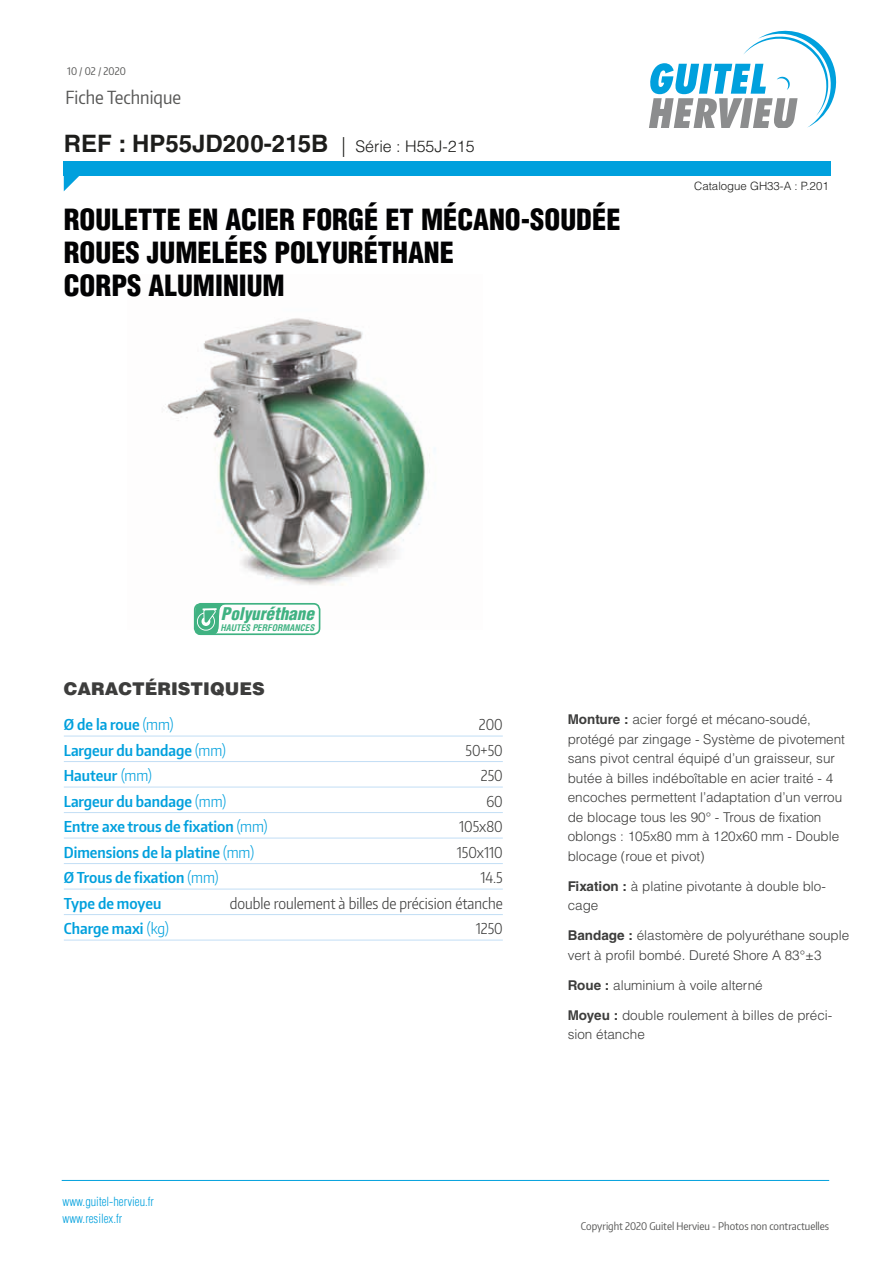
<style>
.page{position:relative;width:893px;height:1263px;background:#fff}
.page>*{position:absolute;margin:0;border:0;box-sizing:border-box;transform-origin:0 0}
.t1{font:900 condensed 28.5px/33px "Helvetica LT Std";color:#020203}
.t2{font:700 24px "Helvetica LT Std";color:#1d1d1b}
.t3{font:18px "Encode Sans Condensed";color:#575756}
.t4{font:900 17.55px "Helvetica LT Std";color:#3d3d3c}
.t5{font:italic 900 condensed 17.1px "Helvetica LT Std";color:#40b282}
.t6{font:600 15px "Encode Sans Condensed";color:#00a0dd}
.t7{font:300 15px "Encode Sans Condensed";color:#3d3d3c}
.t8{font:300 13.5px/19.5px "Helvetica LT Std";color:#3d3d3c}
.t9{font:300 condensed 12.3px/16.6px "Helvetica LT Std";color:#00a0dd}
.t10{font:300 11.4px "Helvetica LT Std";color:#1d1d1b}
.t11{font:10.5px "Encode Sans Condensed";color:#575756}
.t12{font:italic 700 condensed 8.85px "Helvetica LT Std";color:#40b282}
.s1{font-weight:300;font-stretch:condensed;font-size:19.95px}
.s2{font-weight:300;font-size:16.05px}
.s3{font-weight:300}
.s4{font-weight:700}
</style>
<div class="page">
<svg style="left:649px;top:31px;width:187px;height:97px"></svg>
<div style="left:64px;top:161px;width:767px;height:15px;background:#00a0dd"></div>
<svg style="left:64px;top:176px;width:15px;height:15px"></svg>
<hr style="left:62px;top:1180px;width:767px;height:1px;background:#00a0dd">
<img style="left:165px;top:318px;width:270px;height:311px">
<hr style="left:64px;top:736px;width:439px;height:1px;background:#c2def5">
<hr style="left:64px;top:761px;width:439px;height:1px;background:#c2def5">
<hr style="left:64px;top:787px;width:439px;height:1px;background:#c2def5">
<hr style="left:64px;top:812px;width:439px;height:1px;background:#c2def5">
<hr style="left:64px;top:838px;width:439px;height:1px;background:#c2def5">
<hr style="left:64px;top:863px;width:439px;height:1px;background:#c2def5">
<hr style="left:64px;top:889px;width:439px;height:1px;background:#c2def5">
<hr style="left:64px;top:914px;width:439px;height:1px;background:#c2def5">
<hr style="left:64px;top:940px;width:439px;height:1px;background:#c2def5">
<div style="left:194px;top:603px;width:126px;height:32px;border:2px solid #40b282;border-radius:6px"></div>
<svg style="left:195px;top:603px;width:30px;height:32px"></svg>
<p class="t11" style="left:67px;top:64px;width:60px">10 / 02 / 2020</p>
<h3 class="t3" style="left:65px;top:85px;width:117px">Fiche Technique</h3>
<p class="t2" style="left:64px;top:129px;width:412px">REF : HP55JD200-215B <span class="s1">|</span> <span class="s2">Série : H55J-215</span></p>
<p class="t1" style="left:64px;top:203px;width:558px">ROULETTE EN ACIER FORGÉ ET MÉCANO-SOUDÉE<br>ROUES JUMELÉES POLYURÉTHANE</p>
<p class="t1" style="left:64px;top:269px;width:222px">CORPS ALUMINIUM</p>
<p class="t10" style="left:694px;top:179px;width:136px">Catalogue GH33-A : P.201</p>
<p class="t5" style="left:221px;top:603px;width:94px">Polyuréthane</p>
<p class="t12" style="left:220px;top:622px;width:95px">HAUTES PERFORMANCES</p>
<p class="t4" style="left:64px;top:677px;width:202px">CARACTÉRISTIQUES</p>
<p class="t6" style="left:64px;top:715px;width:111px">Ø de la roue <span class="s3">(mm)</span></p>
<p class="t7" style="left:479px;top:715px;width:25px">200</p>
<p class="t6" style="left:64px;top:740px;width:164px">Largeur du bandage <span class="s3">(mm)</span></p>
<p class="t7" style="left:465px;top:740px;width:39px">50+50</p>
<p class="t6" style="left:64px;top:766px;width:90px">Hauteur <span class="s3">(mm)</span></p>
<p class="t7" style="left:481px;top:766px;width:24px">250</p>
<p class="t6" style="left:64px;top:791px;width:164px">Largeur du bandage <span class="s3">(mm)</span></p>
<p class="t7" style="left:486px;top:791px;width:18px">60</p>
<p class="t6" style="left:64px;top:817px;width:205px">Entre axe trous de fixation <span class="s3">(mm)</span></p>
<p class="t7" style="left:459px;top:817px;width:45px">105x80</p>
<p class="t6" style="left:64px;top:842px;width:192px">Dimensions de la platine <span class="s3">(mm)</span></p>
<p class="t7" style="left:457px;top:842px;width:48px">150x110</p>
<p class="t6" style="left:64px;top:868px;width:156px">Ø Trous de fixation <span class="s3">(mm)</span></p>
<p class="t7" style="left:480px;top:868px;width:24px">14.5</p>
<p class="t6" style="left:64px;top:893px;width:99px">Type de moyeu</p>
<p class="t7" style="left:230px;top:893px;width:275px">double roulement à billes de précision étanche</p>
<p class="t6" style="left:64px;top:919px;width:107px">Charge maxi <span class="s3">(kg)</span></p>
<p class="t7" style="left:476px;top:919px;width:29px">1250</p>
<p class="t9" style="left:63px;top:1193px;width:93px">www.guitel-hervieu.fr www.resilex.fr</p>
<p class="t8" style="left:568px;top:710px;width:279px"><span class="s4">Monture :</span> acier forgé et mécano-soudé, protégé par zingage - Système de pivotement sans pivot central équipé d’un graisseur, sur butée à billes indéboîtable en acier traité - 4 encoches permettent l’adaptation d’un verrou de blocage tous les 90° - Trous de fixation oblongs : 105x80 mm à 120x60 mm - Double blocage (roue et pivot)</p>
<p class="t8" style="left:568px;top:876px;width:260px"><span class="s4">Fixation :</span> à platine pivotante à double blo&shy;cage</p>
<p class="t8" style="left:568px;top:926px;width:283px"><span class="s4">Bandage :</span> élastomère de polyuréthane souple vert à profil bombé. Dureté Shore A 83°±3</p>
<p class="t8" style="left:568px;top:975px;width:197px"><span class="s4">Roue :</span> aluminium à voile alterné</p>
<p class="t8" style="left:568px;top:1005px;width:266px"><span class="s4">Moyeu :</span> double roulement à billes de préci&shy;sion étanche</p>
<p class="t11" style="left:581px;top:1219px;width:250px">Copyright 2020 Guitel Hervieu - Photos non contractuelles</p>
</div>
